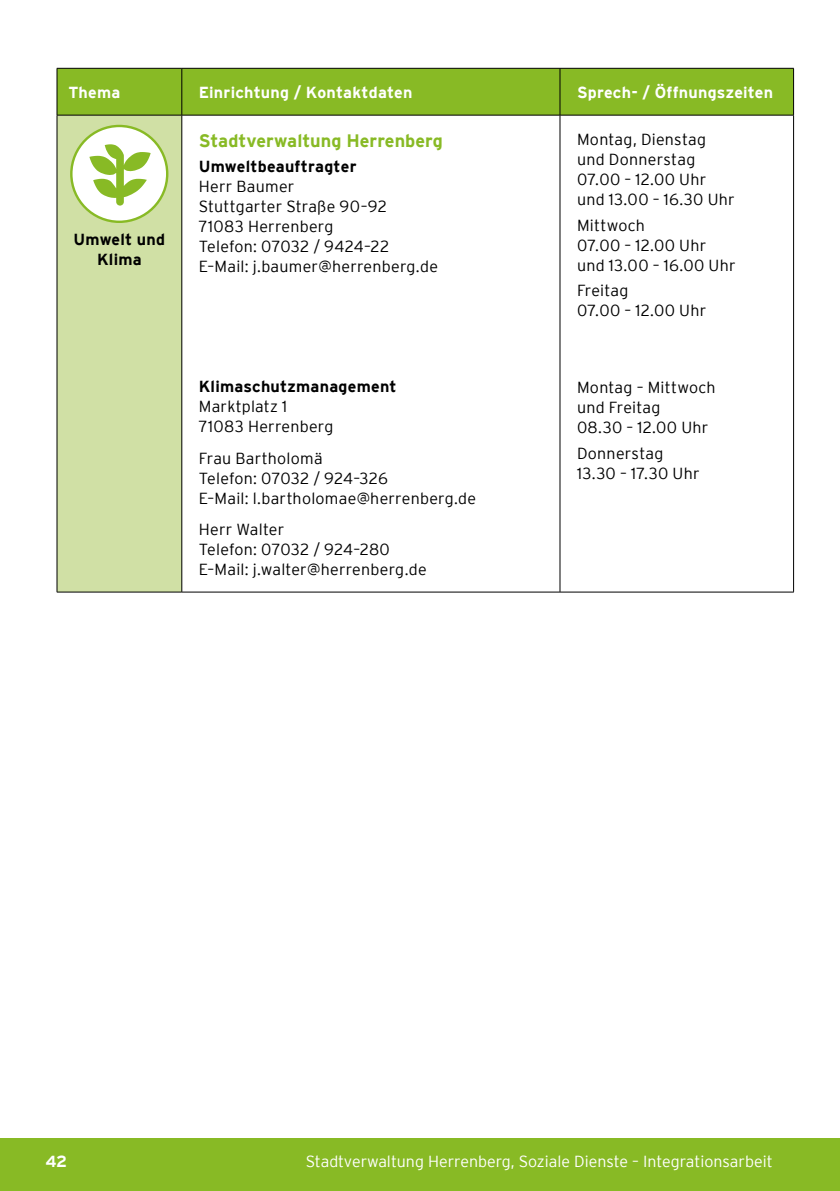
<style>
.page{position:relative;width:840px;height:1191px;background:#fff}
.page>*{position:absolute;margin:0;border:0;box-sizing:border-box;transform-origin:0 0}
.t1{font:700 18px "Interstate";color:#88ba25}
.t2{font:300 16px/20px "Interstate";letter-spacing:.015em;color:#000}
.t3{font:300 16px "Interstate";color:#fff}
.t4{font:700 16px "Interstate";letter-spacing:.015em;color:#fff}
.t5{font:700 16px/20px "Interstate";letter-spacing:.015em;color:#000;text-align:center}
</style>
<div class="page">
<div style="left:0;top:1138px;width:839px;height:53px;background:#88ba25"></div>
<div style="left:58px;top:69px;width:734px;height:46px;background:#88ba25"></div>
<div style="left:57px;top:115px;width:125px;height:477px;background:#d0e0a5"></div>
<hr style="left:57px;top:115px;width:1px;height:477px;background:#000">
<hr style="left:181px;top:115px;width:1px;height:477px;background:#000">
<hr style="left:559px;top:115px;width:1px;height:477px;background:#000">
<hr style="left:792px;top:115px;width:1px;height:477px;background:#000">
<hr style="left:57px;top:68px;width:125px;height:1px;background:#000">
<hr style="left:57px;top:69px;width:1px;height:46px;background:#000">
<hr style="left:182px;top:68px;width:377px;height:1px;background:#000">
<hr style="left:181px;top:69px;width:1px;height:46px;background:#000">
<hr style="left:559px;top:68px;width:234px;height:1px;background:#000">
<hr style="left:559px;top:69px;width:1px;height:46px;background:#000">
<hr style="left:792px;top:69px;width:1px;height:46px;background:#000">
<hr style="left:182px;top:592px;width:377px;height:1px;background:#000">
<hr style="left:559px;top:592px;width:234px;height:1px;background:#000">
<hr style="left:182px;top:115px;width:377px;height:1px;background:#000">
<hr style="left:559px;top:115px;width:234px;height:1px;background:#000">
<hr style="left:57px;top:115px;width:125px;height:1px;background:#000">
<hr style="left:57px;top:592px;width:125px;height:1px;background:#000">
<div style="left:71px;top:126px;width:96px;height:96px;background:#fff;border-radius:50%"></div>
<div style="left:70px;top:125px;width:98px;height:98px;border:2px solid #88ba25;border-radius:50%"></div>
<p class="t4" style="left:68px;top:84px;width:53px">Thema</p>
<p class="t4" style="left:199px;top:84px;width:215px">Einrichtung / Kontaktdaten</p>
<p class="t4" style="left:576px;top:84px;width:197px">Sprech- / Öffnungszeiten</p>
<p class="t5" style="left:74px;top:229px;width:93px">Umwelt und<br>Klima</p>
<p class="t1" style="left:199px;top:130px;width:245px">Stadtverwaltung Herrenberg</p>
<p class="t5" style="left:199px;top:156px;width:159px">Umweltbeauftragter</p>
<p class="t2" style="left:199px;top:176px;width:240px">Herr Baumer<br>Stuttgarter Straße 90–92<br>71083 Herrenberg<br>Telefon: 07032 / 9424–22<br>E–Mail: j.baumer@herrenberg.de</p>
<p class="t5" style="left:199px;top:376px;width:199px">Klimaschutzmanagement</p>
<p class="t2" style="left:199px;top:396px;width:136px">Marktplatz 1<br>71083 Herrenberg</p>
<p class="t2" style="left:199px;top:448px;width:279px">Frau Bartholomä<br>Telefon: 07032 / 924–326<br>E–Mail: l.bartholomae@herrenberg.de</p>
<p class="t2" style="left:199px;top:519px;width:229px">Herr Walter<br>Telefon: 07032 / 924–280<br>E–Mail: j.walter@herrenberg.de</p>
<p class="t2" style="left:576px;top:129px;width:159px">Montag, Dienstag und Donnerstag<br>07.00 – 12.00 Uhr und 13.00 – 16.30 Uhr</p>
<p class="t2" style="left:576px;top:215px;width:160px">Mittwoch<br>07.00 – 12.00 Uhr und 13.00 – 16.00 Uhr</p>
<p class="t2" style="left:576px;top:280px;width:131px">Freitag<br>07.00 – 12.00 Uhr</p>
<p class="t2" style="left:576px;top:377px;width:140px">Montag – Mittwoch und Freitag<br>08.30 – 12.00 Uhr</p>
<p class="t2" style="left:576px;top:443px;width:124px">Donnerstag<br>13.30 – 17.30 Uhr</p>
<p class="t4" style="left:45px;top:1152px;width:23px">42</p>
<p class="t3" style="left:305px;top:1152px;width:468px">Stadtverwaltung Herrenberg, Soziale Dienste – Integrationsarbeit</p>
</div>
